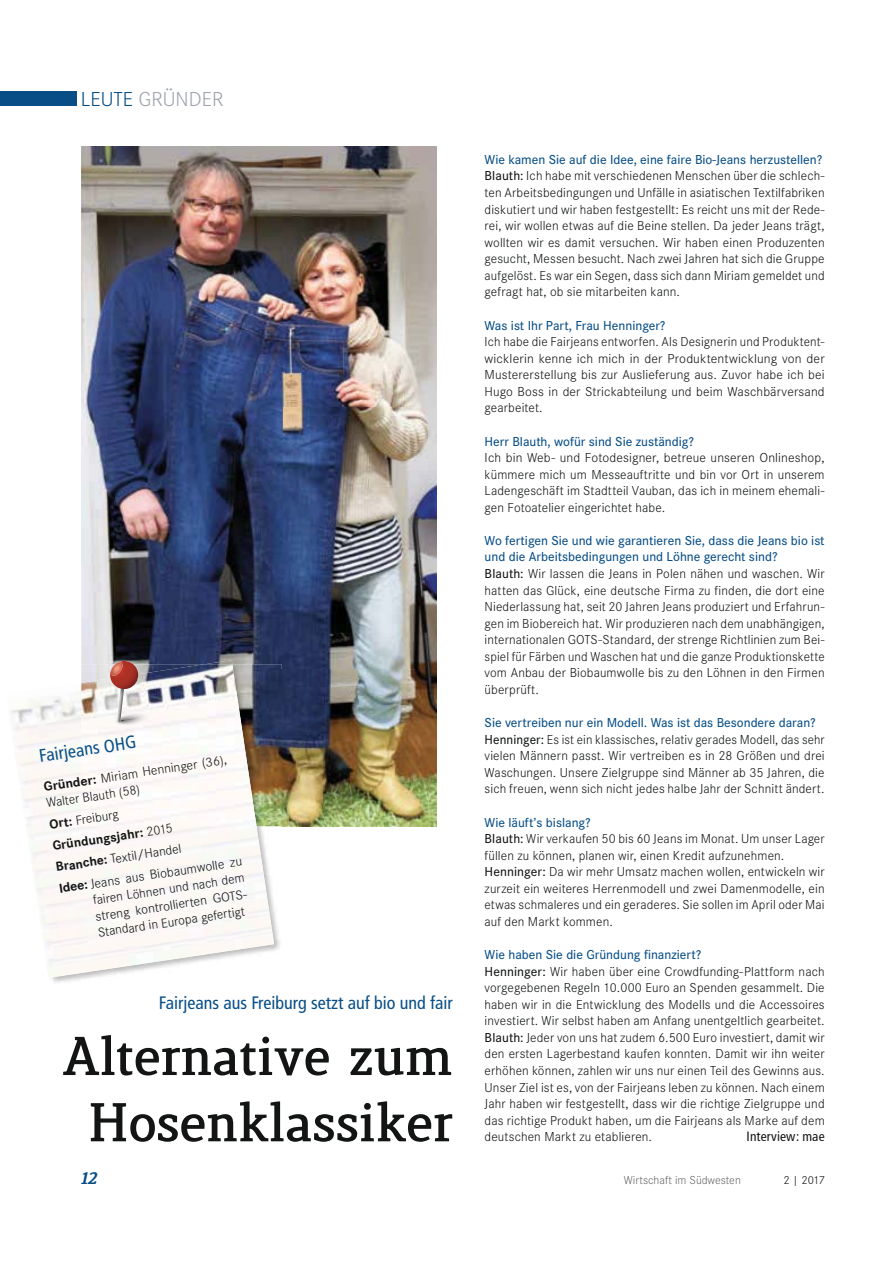
<style>
.page{position:relative;width:893px;height:1263px;background:#fff}
.page>*{position:absolute;margin:0;border:0;box-sizing:border-box;transform-origin:0 0}
.t1{font:800 52.5px/66.3px "Lenga";color:#121514;text-align:center}
.t2{font:300 21px "Corporate S";color:#9fa4ab}
.t3{font:condensed 18px "Frutiger";color:#074e87}
.t4{font:italic 900 16.5px "Lenga";color:#074e87}
.t5{font:300 13.5px/16.5px "Corporate S";letter-spacing:.01em;color:#121514}
.t6{font:500 13.5px "Corporate S";color:#074e87}
.t7{font:condensed 13.5px "Frutiger";letter-spacing:.01em;color:#121514}
.t8{font:300 12px "Corporate S";color:#686767}
.t9{font:300 12px "Corporate S";color:#121514}
.s1{color:#074e87}
.s2{font-weight:700}
.s3{font-weight:500;color:#074e87}
.s4{font-weight:500}
</style>
<div class="page">
<div style="left:0;top:92px;width:77px;height:14px;background:#074e87"></div>
<img style="left:81px;top:147px;width:355px;height:522px">
<img style="left:282px;top:669px;width:154px;height:157px">
<img style="left:257px;top:664px;width:25px;height:162px">
<img style="left:204px;top:660px;width:28px;height:4px">
<img style="left:10px;top:683px;width:264px;height:295px">
<img style="left:81px;top:664px;width:176px;height:162px">
<img style="left:151px;top:712px;width:1px;height:14px">
<img style="left:150px;top:712px;width:1px;height:14px">
<img style="left:115px;top:712px;width:35px;height:14px">
<img style="left:148px;top:713px;width:1px;height:12px">
<img style="left:115px;top:713px;width:33px;height:12px">
<img style="left:132px;top:713px;width:15px;height:12px">
<img style="left:116px;top:714px;width:28px;height:11px">
<img style="left:132px;top:715px;width:8px;height:9px">
<img style="left:117px;top:716px;width:21px;height:8px">
<svg style="left:110px;top:661px;width:22px;height:62px"></svg>
<img style="left:111px;top:662px;width:12px;height:14px">
<h2 class="t2" style="left:81px;top:90px;width:144px"><span class="s1">LEUTE</span> GRÜNDER</h2>
<h3 class="t3" style="left:38px;top:749px;width:99px;rotate:-8deg">Fairjeans OHG</h3>
<p class="t5" style="left:43px;top:781px;width:186px;rotate:-9deg"><span class="s2">Gründer:</span> Miriam Henninger (36),</p>
<p class="t5" style="left:45px;top:793px;width:187px;line-height:21.5px;rotate:-8deg">Walter Blauth (58)<br><span class="s2">Ort:</span> Freiburg<br><span class="s2">Gründungsjahr:</span> 2015<br><span class="s2">Branche:</span> Textil/Handel<br><span class="s2">Idee:</span> Jeans aus Biobaumwolle zu</p>
<p class="t5" style="left:92px;top:892px;width:157px;rotate:-8deg">fairen Löhnen und nach dem streng kontrollierten GOTS-<br>Standard in Europa gefertigt</p>
<h3 class="t3" style="left:159px;top:995px;width:295px">Fairjeans aus Freiburg setzt auf bio und fair</h3>
<h1 class="t1" style="left:63px;top:1024px;width:392px">Alternative zum<br>Hosenklassiker</h1>
<p class="t5" style="left:485px;top:152px;width:342px"><span class="s3">Wie kamen Sie auf die Idee, eine faire Bio-Jeans herzustellen?<br></span><span class="s4">Blauth:</span> Ich habe mit verschiedenen Menschen über die schlech&shy;ten Arbeitsbedingungen und Unfälle in asiatischen Textilfabriken diskutiert und wir haben festgestellt: Es reicht uns mit der Rede&shy;rei, wir wollen etwas auf die Beine stellen. Da jeder Jeans trägt, wollten wir es damit versuchen. Wir haben einen Produzenten gesucht, Messen besucht. Nach zwei Jahren hat sich die Gruppe aufgelöst. Es war ein Segen, dass sich dann Miriam gemeldet und gefragt hat, ob sie mitarbeiten kann.</p>
<p class="t6" style="left:485px;top:320px;width:182px">Was ist Ihr Part, Frau Henninger?</p>
<p class="t5" style="left:485px;top:335px;width:342px;text-align:justify">Ich habe die Fairjeans entworfen. Als Designerin und Produktent&shy;wicklerin kenne ich mich in der Produktentwicklung von der Mustererstellung bis zur Auslieferung aus. Zuvor habe ich bei Hugo Boss in der Strickabteilung und beim Waschbärversand gearbeitet.</p>
<p class="t6" style="left:485px;top:436px;width:211px">Herr Blauth, wofür sind Sie zuständig?</p>
<p class="t5" style="left:485px;top:451px;width:342px;text-align:justify">Ich bin Web- und Fotodesigner, betreue unseren Onlineshop, kümmere mich um Messeauftritte und bin vor Ort in unserem Ladengeschäft im Stadtteil Vauban, das ich in meinem ehemali&shy;gen Fotoatelier eingerichtet habe.</p>
<p class="t5" style="left:485px;top:533px;width:342px"><span class="s3">Wo fertigen Sie und wie garantieren Sie, dass die Jeans bio ist und die Arbeitsbedingungen und Löhne gerecht sind?<br></span><span class="s4">Blauth:</span> Wir lassen die Jeans in Polen nähen und waschen. Wir hatten das Glück, eine deutsche Firma zu finden, die dort eine Niederlassung hat, seit 20 Jahren Jeans produziert und Erfahrun&shy;gen im Biobereich hat. Wir produzieren nach dem unabhängigen, internationalen GOTS-Standard, der strenge Richtlinien zum Bei&shy;spiel für Färben und Waschen hat und die ganze Produktionskette vom Anbau der Biobaumwolle bis zu den Löhnen in den Firmen überprüft.</p>
<p class="t5" style="left:485px;top:716px;width:342px"><span class="s3">Sie vertreiben nur ein Modell. Was ist das Besondere daran?<br></span><span class="s4">Henninger:</span> Es ist ein klassisches, relativ gerades Modell, das sehr vielen Männern passt. Wir vertreiben es in 28 Größen und drei Waschungen. Unsere Zielgruppe sind Männer ab 35 Jahren, die sich freuen, wenn sich nicht jedes halbe Jahr der Schnitt ändert.</p>
<p class="t5" style="left:485px;top:815px;width:342px"><span class="s3">Wie läuft’s bislang?<br></span><span class="s4">Blauth:</span> Wir verkaufen 50 bis 60 Jeans im Monat. Um unser Lager füllen zu können, planen wir, einen Kredit aufzunehmen.<br><span class="s4">Henninger:</span> Da wir mehr Umsatz machen wollen, entwickeln wir zurzeit ein weiteres Herrenmodell und zwei Damenmodelle, ein etwas schmaleres und ein geraderes. Sie sollen im April oder Mai auf den Markt kommen.</p>
<p class="t5" style="left:485px;top:948px;width:342px"><span class="s3">Wie haben Sie die Gründung finanziert?<br></span><span class="s4">Henninger:</span> Wir haben über eine Crowdfunding-Plattform nach vorgegebenen Regeln 10.000 Euro an Spenden gesammelt. Die haben wir in die Entwicklung des Modells und die Accessoires investiert. Wir selbst haben am Anfang unentgeltlich gearbeitet.<br><span class="s4">Blauth:</span> Jeder von uns hat zudem 6.500 Euro investiert, damit wir den ersten Lagerbestand kaufen konnten. Damit wir ihn weiter erhöhen können, zahlen wir uns nur einen Teil des Gewinns aus.<br>Unser Ziel ist es, von der Fairjeans leben zu können. Nach einem Jahr haben wir festgestellt, dass wir die richtige Zielgruppe und das richtige Produkt haben, um die Fairjeans als Marke auf dem deutschen Markt zu etablieren.</p>
<p class="t7" style="left:746px;top:1131px;width:80px">Interview: mae</p>
<p class="t4" style="left:81px;top:1168px;width:18px">12</p>
<p class="t8" style="left:624px;top:1175px;width:119px">Wirtschaft im Südwesten</p>
<p class="t9" style="left:783px;top:1175px;width:43px">2 | 2017</p>
</div>
